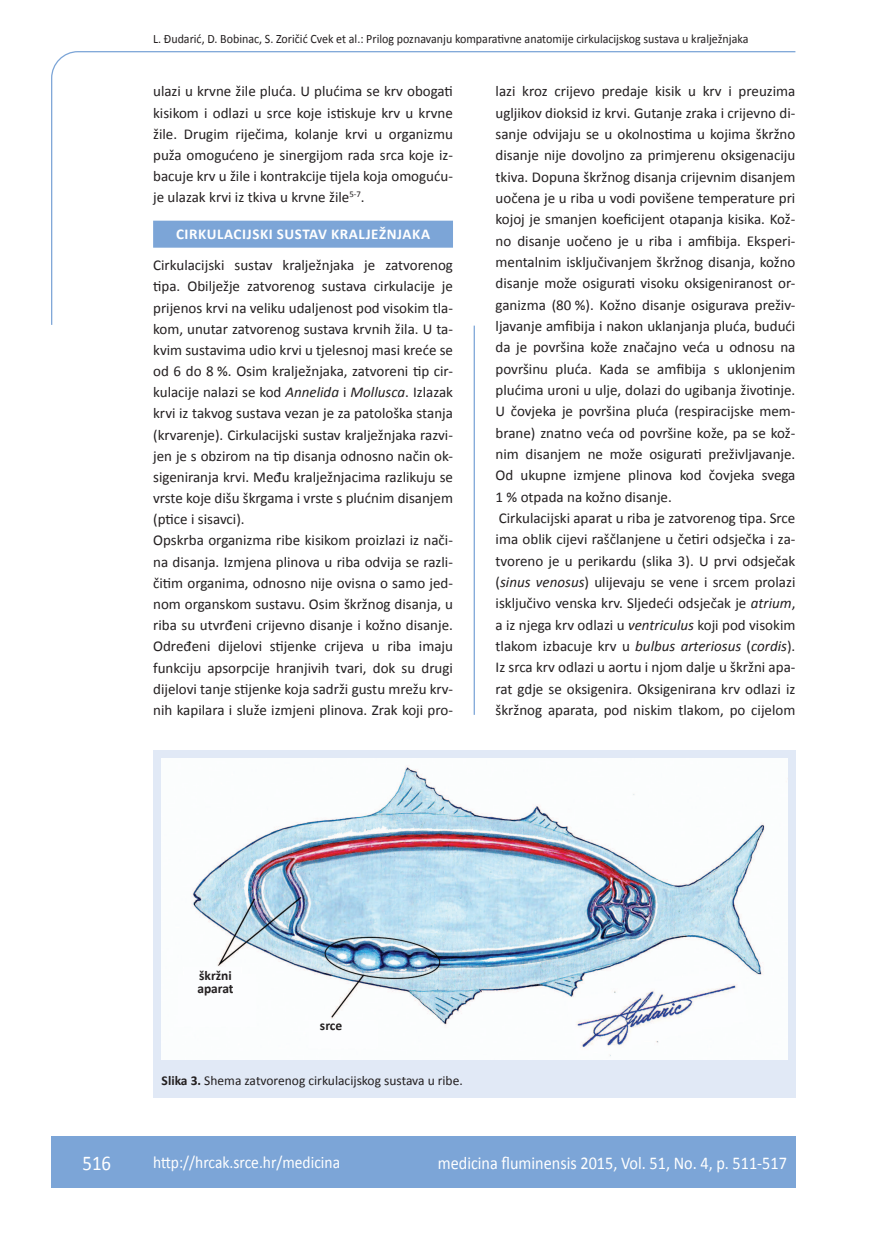
<style>
.page{position:relative;width:872px;height:1234px;background:#fff}
.page>*{position:absolute;margin:0;border:0;box-sizing:border-box;transform-origin:0 0}
.t1{font:21px "Calibri";color:#fff;scale:.9 1}
.t2{font:18px "Calibri";color:#fff;scale:.9 1}
.t3{font:17.25px "Calibri";color:#fff;scale:.9 1}
.t4{font:15px/21.3px "Calibri";color:#231f20}
.t5{font:700 15px "Calibri";letter-spacing:.04em;color:#fff}
.t6{font:13.5px "Calibri";color:#231f20}
.t7{font:700 13.5px/13.5px "Calibri";color:#231f20}
.t8{font:12.75px "Calibri";color:#231f20;scale:.94 1}
.s1{font-style:italic}
.s2{font-weight:700}
</style>
<div class="page">
<svg style="left:51px;top:51px;width:745px;height:274px"></svg>
<hr style="left:473px;top:325px;width:2px;height:389px;background:#7ca5d7">
<div style="left:51px;top:1135px;width:744px;height:51px;background:#7ca5d7"></div>
<div style="left:153px;top:220px;width:300px;height:27px;background:#7ca5d7"></div>
<div style="left:153px;top:749px;width:642px;height:348px;background:#e1e9f6"></div>
<img style="left:162px;top:758px;width:625px;height:301px">
<p class="t8" style="left:153px;top:30px;width:635px">L. Đudarić, D. Bobinac, S. Zoričić Cvek et al.: Prilog poznavanju komparativne anatomije cirkulacijskog sustava u kralježnjaka</p>
<p class="t4" style="left:153px;top:80px;width:301px;text-align:justify">ulazi u krvne žile pluća. U plućima se krv obogati kisikom i odlazi u srce koje istiskuje krv u krvne žile. Drugim riječima, kolanje krvi u organizmu puža omogućeno je sinergijom rada srca koje iz&shy;bacuje krv u žile i kontrakcije tijela koja omoguću&shy;je ulazak krvi iz tkiva u krvne žile<sup>5-7</sup>.</p>
<p class="t5" style="left:176px;top:225px;width:237px">CIRKU LACIJSKI SUSTAV KRALJEŽNJAKA</p>
<p class="t4" style="left:153px;top:254px;width:301px">Cirkulacijski sustav kralježnjaka je zatvorenog tipa. Obilježje zatvorenog sustava cirkulacije je prijenos krvi na veliku udaljenost pod visokim tla&shy;kom, unutar zatvorenog sustava krvnih žila. U ta&shy;kvim sustavima udio krvi u tjelesnoj masi kreće se od 6 do 8 %. Osim kralježnjaka, zatvoreni tip cir&shy;kulacije nalazi se kod <span class="s1">Annelida</span> i <span class="s1">Mollusca</span>. Izlazak krvi iz takvog sustava vezan je za patološka stanja (krvarenje). Cirkulacijski sustav kralježnjaka razvi&shy;jen je s obzirom na tip disanja odnosno način ok&shy;sigeniranja krvi. Među kralježnjacima razlikuju se vrste koje dišu škrgama i vrste s plućnim disanjem (ptice i sisavci).<br>Opskrba organizma ribe kisikom proizlazi iz nači&shy;na disanja. Izmjena plinova u riba odvija se razli&shy;čitim organima, odnosno nije ovisna o samo jed&shy;nom organskom sustavu. Osim škržnog disanja, u riba su utvrđeni crijevno disanje i kožno disanje.<br>Određeni dijelovi stijenke crijeva u riba imaju funkciju apsorpcije hranjivih tvari, dok su drugi dijelovi tanje stijenke koja sadrži gustu mrežu krv&shy;nih kapilara i služe izmjeni plinova. Zrak koji pro-</p>
<p class="t4" style="left:495px;top:80px;width:301px">lazi kroz crijevo predaje kisik u krv i preuzima ugljikov dioksid iz krvi. Gutanje zraka i crijevno di&shy;sanje odvijaju se u okolnostima u kojima škržno disanje nije dovoljno za primjerenu oksigenaciju tkiva. Dopuna škržnog disanja crijevnim disanjem uočena je u riba u vodi povišene temperature pri kojoj je smanjen koeficijent otapanja kisika. Kož&shy;no disanje uočeno je u riba i amfibija. Eksperi&shy;mentalnim isključivanjem škržnog disanja, kožno disanje može osigurati visoku oksigeniranost or&shy;ganizma (80 %). Kožno disanje osigurava preživ&shy;ljavanje amfibija i nakon uklanjanja pluća, budući da je površina kože značajno veća u odnosu na površinu pluća. Kada se amfibija s uklonjenim plućima uroni u ulje, dolazi do ugibanja životinje.<br>U čovjeka je površina pluća (respiracijske mem&shy;brane) znatno veća od površine kože, pa se kož&shy;nim disanjem ne može osigurati preživljavanje.<br>Od ukupne izmjene plinova kod čovjeka svega 1 % otpada na kožno disanje.<br>Cirkulacijski aparat u riba je zatvorenog tipa. Srce ima oblik cijevi raščlanjene u četiri odsječka i za&shy;tvoreno je u perikardu (slika 3). U prvi odsječak (<span class="s1">sinus venosus</span>) ulijevaju se vene i srcem prolazi isključivo venska krv. Sljedeći odsječak je <span class="s1">atrium</span>, a iz njega krv odlazi u <span class="s1">ventriculus</span> koji pod visokim tlakom izbacuje krv u <span class="s1">bulbus arteriosus</span> (<span class="s1">cordis</span>).<br>Iz srca krv odlazi u aortu i njom dalje u škržni apa&shy;rat gdje se oksigenira. Oksigenirana krv odlazi iz škržnog aparata, pod niskim tlakom, po cijelom</p>
<p class="t7" style="left:197px;top:967px;width:38px">ŠKRŽNI<br>APARAT</p>
<p class="t7" style="left:320px;top:1017px;width:24px">SRCE</p>
<p class="t6" style="left:162px;top:1071px;width:303px"><span class="s2">SLIKA 3.</span> Shema zatvorenog cirkulacijskog sustava u ribe.</p>
<h1 class="t1" style="left:82px;top:1149px;width:33px">516</h1>
<p class="t3" style="left:153px;top:1150px;width:209px">http://hrcak.srce.hr/medicina</p>
<p class="t2" style="left:438px;top:1151px;width:389px">medicina fluminensis 2015, Vol. 51, No. 4, p. 511-517</p>
</div>
